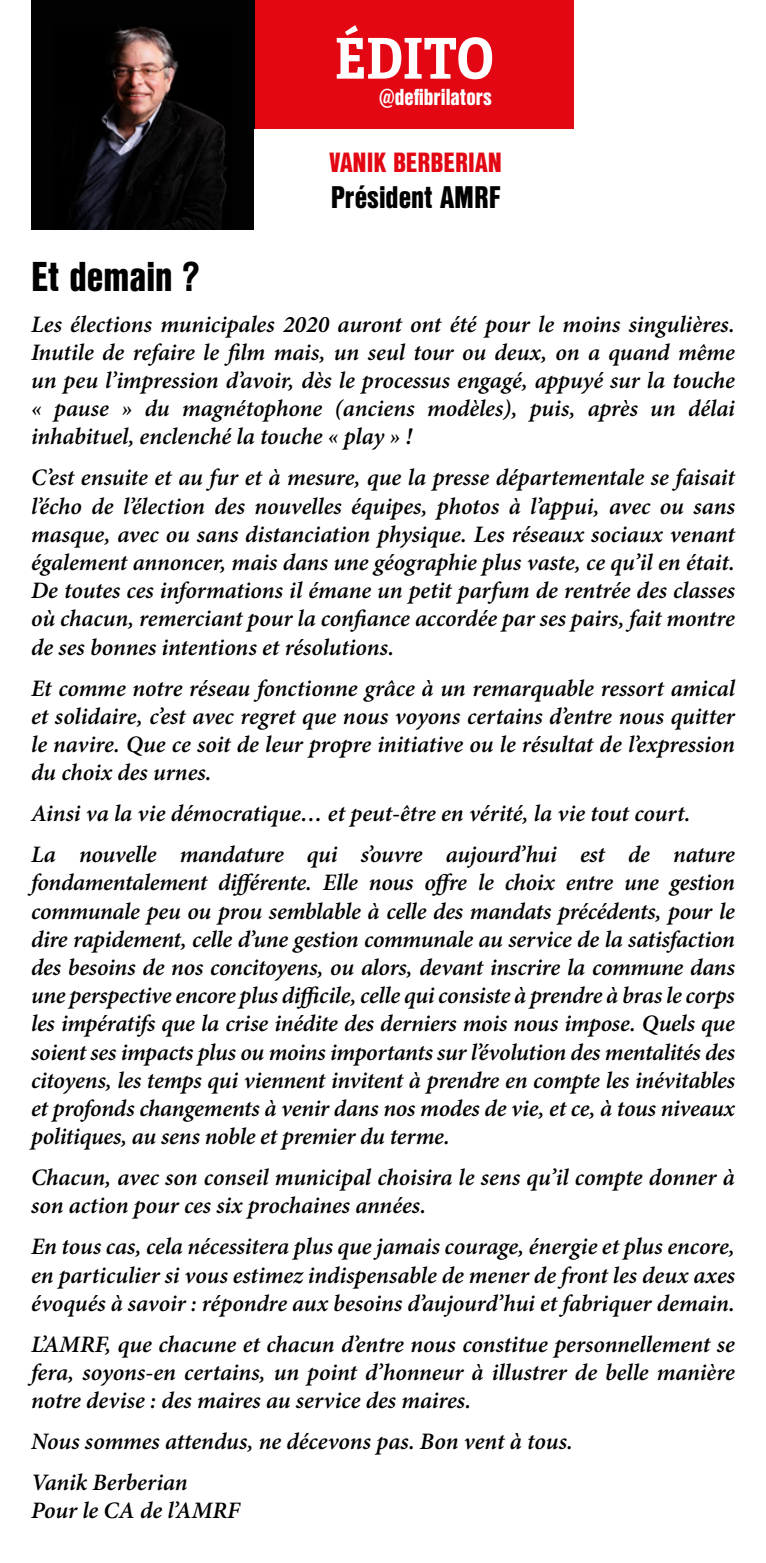
<style>
.page{position:relative;width:766px;height:1563px;background:#fff}
.page>*{position:absolute;margin:0;border:0;box-sizing:border-box;transform-origin:0 0}
.t1{font:700 56.25px "Adelle Condensed";color:#fff}
.Titre_-_petit__noir{font:900 40.5px "Nimbus San Con L";color:#000}
.t2{font:900 30.38px "Nimbus San Con L";color:#000}
.t3{font:900 27px "Nimbus San Con L";color:#e30613}
.Texte_courant{font:italic 600 23.62px/28.1px "Minion Pro";letter-spacing:-.005em;color:#000;text-align:justify}
.t4{font:900 22.5px "Nimbus San Con L";color:#fff}
</style>
<div class="page">
<div style="left:31px;top:0;width:542px;height:223px;background:#e30613"></div>
<div style="left:31px;top:0;width:223px;height:230px;background:#020202"></div>
<img style="left:76px;top:26px;width:151px;height:204px">
<div style="left:254px;top:129px;width:322px;height:103px;background:#fff"></div>
<p class="t1" style="left:334px;top:17px;width:161px">ÉDITO</p>
<p class="t4" style="left:378px;top:80px;width:115px">@defibrilators</p>
<p class="t3" style="left:329px;top:142px;width:174px">VANIK BERBERIAN</p>
<p class="t2" style="left:330px;top:174px;width:171px">Président AMRF</p>
<p class="Titre_-_petit__noir" style="left:31px;top:245px;width:170px">Et demain ?</p>
<p class="Texte_courant" style="left:31px;top:311px;width:705px">Les élections municipales 2020 auront ont été pour le moins singulières.<br>Inutile de refaire le film mais, un seul tour ou deux, on a quand même un peu l’impression d’avoir, dès le processus engagé, appuyé sur la touche « pause » du magnétophone (anciens modèles), puis, après un délai inhabituel, enclenché la touche « play » !</p>
<p class="Texte_courant" style="left:31px;top:465px;width:705px">C’est ensuite et au fur et à mesure, que la presse départementale se faisait l’écho de l’élection des nouvelles équipes, photos à l’appui, avec ou sans masque, avec ou sans distanciation physique. Les réseaux sociaux venant également annoncer, mais dans une géographie plus vaste, ce qu’il en était.<br>De toutes ces informations il émane un petit parfum de rentrée des classes où chacun, remerciant pour la confiance accordée par ses pairs, fait montre de ses bonnes intentions et résolutions.</p>
<p class="Texte_courant" style="left:31px;top:675px;width:705px">Et comme notre réseau fonctionne grâce à un remarquable ressort amical et solidaire, c’est avec regret que nous voyons certains d’entre nous quitter le navire. Que ce soit de leur propre initiative ou le résultat de l’expression du choix des urnes.</p>
<p class="Texte_courant" style="left:31px;top:800px;width:660px">Ainsi va la vie démocratique… et peut-être en vérité, la vie tout court.</p>
<p class="Texte_courant" style="left:31px;top:841px;width:705px">La nouvelle mandature qui s’ouvre aujourd’hui est de nature fondamentalement différente. Elle nous offre le choix entre une gestion communale peu ou prou semblable à celle des mandats précédents, pour le dire rapidement, celle d’une gestion communale au service de la satisfaction des besoins de nos concitoyens, ou alors, devant inscrire la commune dans une perspective encore plus difficile, celle qui consiste à prendre à bras le corps les impératifs que la crise inédite des derniers mois nous impose. Quels que soient ses impacts plus ou moins importants sur l’évolution des mentalités des citoyens, les temps qui viennent invitent à prendre en compte les inévitables et profonds changements à venir dans nos modes de vie, et ce, à tous niveaux politiques, au sens noble et premier du terme.</p>
<p class="Texte_courant" style="left:31px;top:1164px;width:705px">Chacun, avec son conseil municipal choisira le sens qu’il compte donner à son action pour ces six prochaines années.</p>
<p class="Texte_courant" style="left:31px;top:1233px;width:705px">En tous cas, cela nécessitera plus que jamais courage, énergie et plus encore, en particulier si vous estimez indispensable de mener de front les deux axes évoqués à savoir : répondre aux besoins d’aujourd’hui et fabriquer demain.</p>
<p class="Texte_courant" style="left:31px;top:1331px;width:705px">L’AMRF, que chacune et chacun d’entre nous constitue personnellement se fera, soyons-en certains, un point d’honneur à illustrer de belle manière notre devise : des maires au service des maires.</p>
<p class="Texte_courant" style="left:31px;top:1428px;width:543px">Nous sommes attendus, ne décevons pas. Bon vent à tous.</p>
<p class="Texte_courant" style="left:31px;top:1469px;width:210px">Vanik Berberian<br>Pour le CA de l’AMRF</p>
</div>
